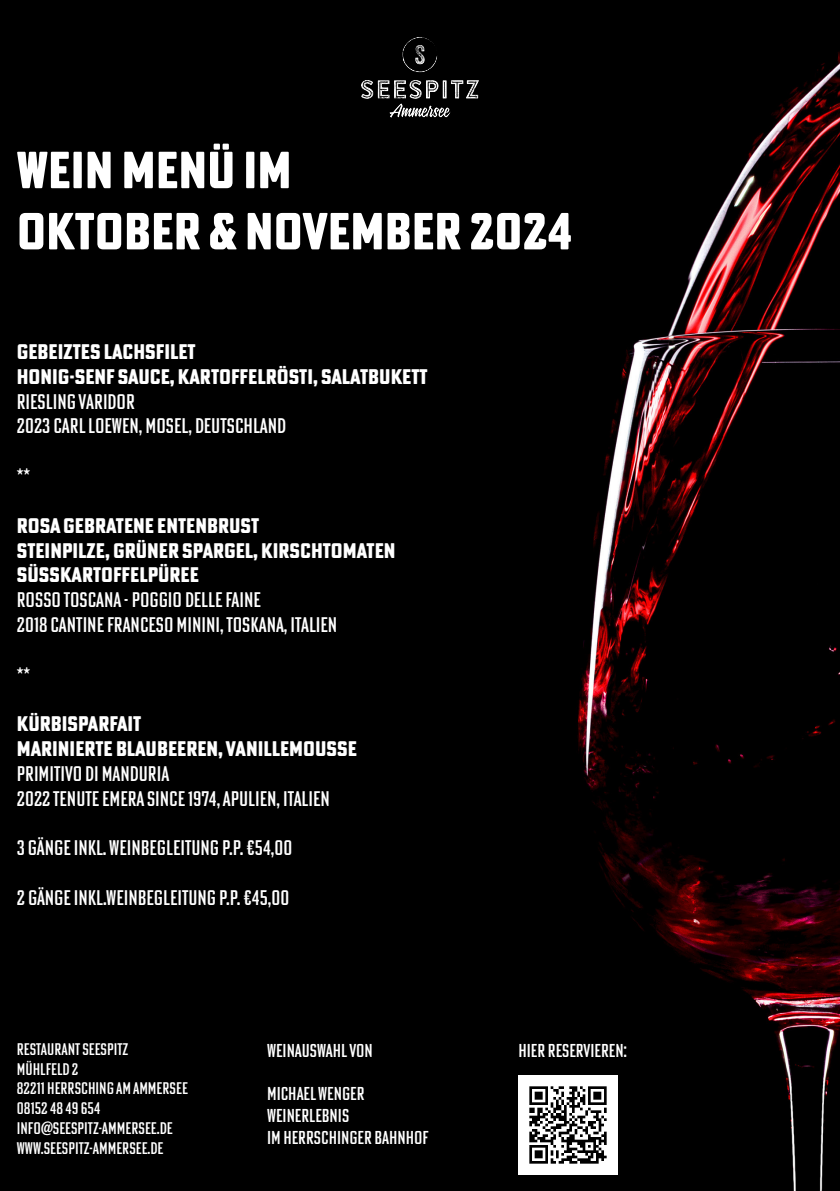
<style>
.page{position:relative;width:840px;height:1191px;background:#fff}
.page>*{position:absolute;margin:0;border:0;box-sizing:border-box;transform-origin:0 0}
.t1{font:800 51px/61.2px "Poster Gothic Round Ex Cond ATF";color:#fff}
.t2{font:800 20.8px/24.8px "Poster Gothic Round Ex Cond ATF";color:#fff}
.t3{font:500 20.8px/24.8px "Poster Gothic Ex Cond ATF";color:#fff}
.t4{font:500 20.6px/24.8px "Poster Gothic Ex Cond ATF";color:#fff}
.t5{font:800 20.6px/24.8px "Poster Gothic Round Ex Cond ATF";color:#fff}
.t6{font:500 18.2px/22px "Poster Gothic Ex Cond ATF";color:#fff}
.t7{font:500 16.4px/19.8px "Poster Gothic Ex Cond ATF";color:#fff}
.s1{color:#000}
</style>
<div class="page">
<div style="left:0;top:0;width:839px;height:1191px;background:#000"></div>
<img style="left:361px;top:38px;width:117px;height:80px">
<img style="left:518px;top:1075px;width:99px;height:99px">
<h1 class="t1" style="left:17px;top:138px;width:581px">WEIN MENÜ IM<br>OKTOBER &amp; NOVEMBER 2024<span class="s1">4</span></h1>
<p class="t2" style="left:17px;top:339px;width:412px">GEBEIZTES LACHSFILET<br>HONIG-SENF SAUCE, KARTOFFELRÖSTI, SALATBUKETT</p>
<p class="t3" style="left:17px;top:388px;width:271px">RIESLING VARIDOR<br>2023 CARL LOEWEN, MOSEL, DEUTSCHLAND</p>
<p class="t4" style="left:17px;top:463px;width:15px">**</p>
<p class="t5" style="left:17px;top:512px;width:380px">ROSA GEBRATENE ENTENBRUST<br>STEINPILZE, GRÜNER SPARGEL, KIRSCHTOMATEN<br>SÜßKARTOFFELPÜREE</p>
<p class="t4" style="left:17px;top:587px;width:322px">ROSSO TOSCANA - POGGIO DELLE FAINE<br>2018 CANTINE FRANCESO MININI, TOSKANA, ITALIEN</p>
<p class="t4" style="left:17px;top:661px;width:15px">**</p>
<p class="t5" style="left:17px;top:711px;width:341px">KÜRBISPARFAIT<br>MARINIERTE BLAUBEEREN, VANILLEMOUSSE</p>
<p class="t4" style="left:17px;top:761px;width:314px">PRIMITIVO DI MANDURIA<br>2022 TENUTE EMERA SINCE 1974, APULIEN, ITALIEN</p>
<p class="t4" style="left:17px;top:835px;width:277px">3 GÄNGE INKL. WEINBEGLEITUNG P.P. €54,00</p>
<p class="t4" style="left:17px;top:885px;width:274px">2 GÄNGE INKL.WEINBEGLEITUNG P.P. €45,00</p>
<p class="t7" style="left:17px;top:1039px;width:172px">RESTAURANT SEESPITZ<br>MÜHLFELD 2<br>82211 HERRSCHING AM AMMERSEE<br>08152 48 49 654<br>INFO@SEESPITZ-AMMERSEE.DE<br>WWW.SEESPITZ-AMMERSEE.DE</p>
<p class="t6" style="left:267px;top:1038px;width:107px">WEINAUSWAHL VON</p>
<p class="t6" style="left:267px;top:1082px;width:163px">MICHAEL WENGER<br>WEINERLEBNIS<br>IM HERRSCHINGER BAHNHOF</p>
<p class="t6" style="left:518px;top:1038px;width:110px">HIER RESERVIEREN:</p>
</div>
